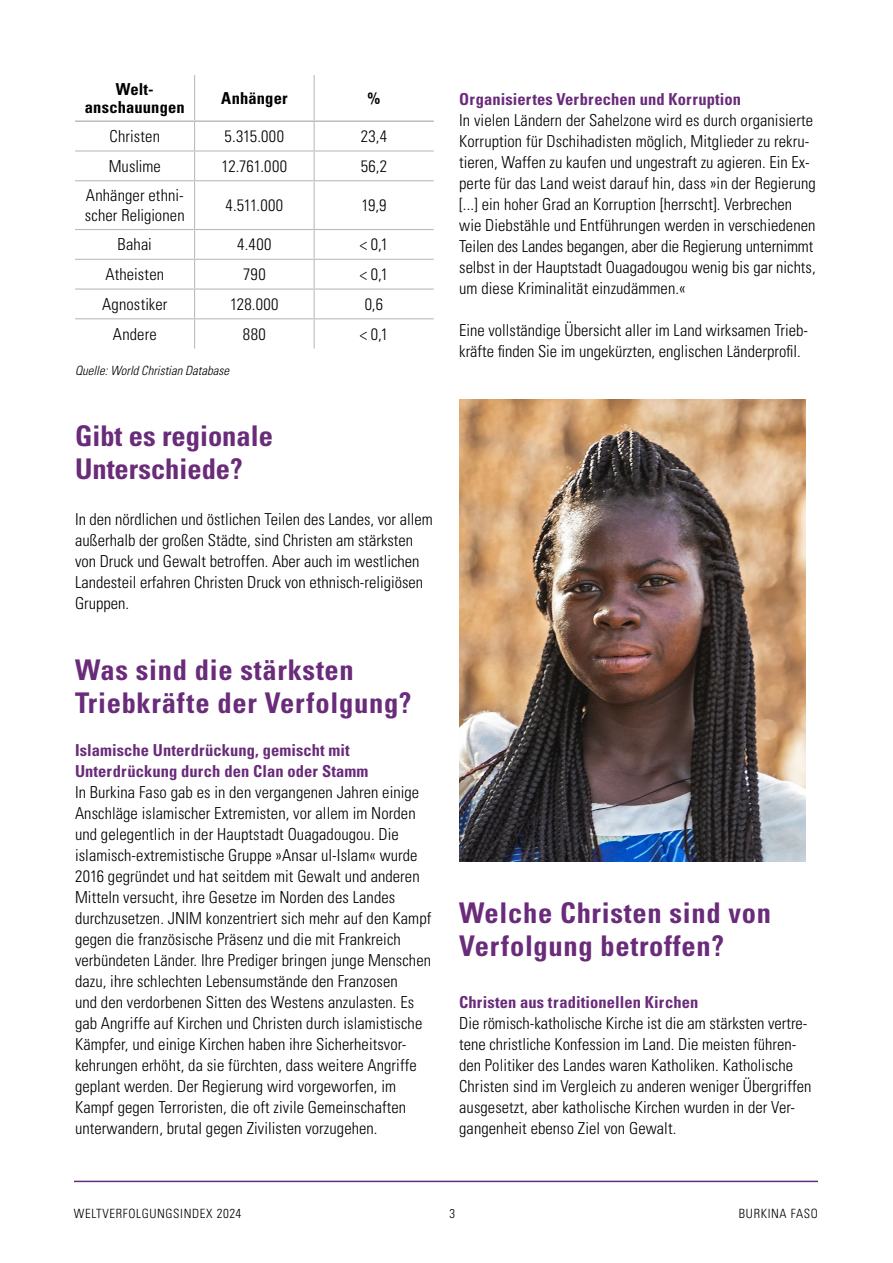
<style>
.page{position:relative;width:893px;height:1263px;background:#fff}
.page>*{position:absolute;margin:0;border:0;box-sizing:border-box;transform-origin:0 0}
.t1{font:700 condensed 28.5px/33px "Univers LT Std";letter-spacing:.025em;color:#692b7a}
.t2{font:700 condensed 28.5px/33px "Univers LT Std";color:#692b7a}
.t3{font:300 condensed 16.5px/21px "Univers LT Std";letter-spacing:.005em;color:#000}
.t4{font:700 condensed 16.5px/21px "Univers LT Std";letter-spacing:.005em;color:#692b7a}
.t5{font:700 condensed 16.5px/17.2px "Univers LT Std";letter-spacing:.01em;color:#000;text-align:center}
.t6{font:300 condensed 12.75px "Univers LT Std";letter-spacing:.05em;color:#000}
.t7{font:italic 300 condensed 12.75px "Univers LT Std";color:#000}
.s1{font-size:13.05px}
</style>
<div class="page">
<hr style="left:74px;top:1181px;width:744px;height:1px;background:#692b7a">
<hr style="left:194px;top:75px;width:1px;height:45px;background:#bcbcbc">
<hr style="left:314px;top:75px;width:1px;height:45px;background:#bcbcbc">
<hr style="left:75px;top:120px;width:120px;height:2px;background:#bcbcbc">
<hr style="left:195px;top:120px;width:119px;height:2px;background:#bcbcbc">
<hr style="left:314px;top:120px;width:120px;height:2px;background:#bcbcbc">
<hr style="left:75px;top:150px;width:120px;height:2px;background:#bcbcbc">
<hr style="left:195px;top:150px;width:119px;height:2px;background:#bcbcbc">
<svg style="left:194px;top:122px;width:1px;height:58px"></svg>
<hr style="left:314px;top:150px;width:120px;height:2px;background:#bcbcbc">
<svg style="left:314px;top:122px;width:1px;height:58px"></svg>
<hr style="left:75px;top:180px;width:120px;height:1px;background:#bcbcbc">
<hr style="left:195px;top:180px;width:119px;height:1px;background:#bcbcbc">
<hr style="left:194px;top:181px;width:1px;height:48px;background:#bcbcbc">
<hr style="left:314px;top:180px;width:120px;height:1px;background:#bcbcbc">
<hr style="left:314px;top:181px;width:1px;height:48px;background:#bcbcbc">
<hr style="left:75px;top:229px;width:120px;height:1px;background:#bcbcbc">
<hr style="left:195px;top:229px;width:119px;height:1px;background:#bcbcbc">
<hr style="left:75px;top:259px;width:120px;height:1px;background:#bcbcbc">
<hr style="left:195px;top:259px;width:119px;height:1px;background:#bcbcbc">
<hr style="left:314px;top:259px;width:120px;height:1px;background:#bcbcbc">
<hr style="left:75px;top:288px;width:120px;height:2px;background:#bcbcbc">
<hr style="left:195px;top:288px;width:119px;height:2px;background:#bcbcbc">
<svg style="left:194px;top:230px;width:1px;height:88px"></svg>
<hr style="left:314px;top:288px;width:120px;height:2px;background:#bcbcbc">
<hr style="left:75px;top:318px;width:120px;height:1px;background:#bcbcbc">
<hr style="left:195px;top:318px;width:119px;height:1px;background:#bcbcbc">
<hr style="left:194px;top:319px;width:1px;height:30px;background:#bcbcbc">
<hr style="left:314px;top:318px;width:120px;height:1px;background:#bcbcbc">
<hr style="left:314px;top:229px;width:120px;height:1px;background:#bcbcbc">
<svg style="left:314px;top:230px;width:1px;height:88px"></svg>
<hr style="left:314px;top:319px;width:1px;height:30px;background:#bcbcbc">
<img style="left:459px;top:399px;width:346px;height:462px">
<p class="t5" style="left:85px;top:81px;width:101px">Welt&shy;anschauungen</p>
<p class="t5" style="left:221px;top:90px;width:68px">Anhänger</p>
<p class="t5" style="left:368px;top:90px;width:14px">%</p>
<p class="t3" style="left:110px;top:126px;width:52px">Christen</p>
<p class="t3" style="left:225px;top:126px;width:61px">5.315.000</p>
<p class="t3" style="left:361px;top:126px;width:28px">23,4</p>
<p class="t3" style="left:109px;top:156px;width:54px">Muslime</p>
<p class="t3" style="left:222px;top:156px;width:67px">12.761.000</p>
<p class="t3" style="left:361px;top:156px;width:28px">56,2</p>
<p class="t3" style="left:85px;top:185px;width:101px;line-height:19.8px">Anhänger ethni&shy;scher Religionen</p>
<p class="t3" style="left:225px;top:195px;width:59px">4.511.000</p>
<p class="t3" style="left:361px;top:195px;width:27px">19,9</p>
<p class="t3" style="left:118px;top:234px;width:36px">Bahai</p>
<p class="t3" style="left:237px;top:234px;width:36px">4.400</p>
<p class="t3" style="left:360px;top:234px;width:30px">&lt; 0,1</p>
<p class="t3" style="left:105px;top:264px;width:60px">Atheisten</p>
<p class="t3" style="left:243px;top:264px;width:24px">790</p>
<p class="t3" style="left:360px;top:264px;width:30px">&lt; 0,1</p>
<p class="t3" style="left:102px;top:294px;width:67px">Agnostiker</p>
<p class="t3" style="left:230px;top:294px;width:50px">128.000</p>
<p class="t3" style="left:365px;top:294px;width:20px">0,6</p>
<p class="t3" style="left:113px;top:323px;width:46px">Andere</p>
<p class="t3" style="left:243px;top:323px;width:24px">880</p>
<p class="t3" style="left:360px;top:323px;width:30px">&lt; 0,1</p>
<p class="t7" style="left:75px;top:363px;width:156px">Quelle: World Christian Database</p>
<h1 class="t2" style="left:75px;top:420px;width:199px">Gibt es regionale<br>Unterschiede?</h1>
<p class="t3" style="left:75px;top:509px;width:359px">In den nördlichen und östlichen Teilen des Landes, vor allem außerhalb der großen Städte, sind Christen am stärksten von Druck und Gewalt betroffen. Aber auch im westlichen Landesteil erfahren Christen Druck von ethnisch-religiösen Gruppen.</p>
<h1 class="t1" style="left:75px;top:654px;width:338px">Was sind die stärksten<br>Triebkräfte der Verfolgung?</h1>
<p class="t4" style="left:75px;top:740px;width:295px">Islamische Unterdrückung, gemischt mit<br>Unterdrückung durch den Clan oder Stamm</p>
<p class="t3" style="left:75px;top:782px;width:358px">In Burkina Faso gab es in den vergangenen Jahren einige Anschläge islamischer Extremisten, vor allem im Norden und gelegentlich in der Hauptstadt Ouagadougou. Die islamisch-extremistische Gruppe »Ansar ul-Islam« wurde 2016 gegründet und hat seitdem mit Gewalt und anderen Mitteln versucht, ihre Gesetze im Norden des Landes durchzusetzen. JNIM konzentriert sich mehr auf den Kampf gegen die französische Präsenz und die mit Frankreich verbündeten Länder. Ihre Prediger bringen junge Menschen dazu, ihre schlechten Lebensumstände den Franzosen<br>und den verdorbenen Sitten des Westens anzulasten. Es gab Angriffe auf Kirchen und Christen durch islamistische Kämpfer, und einige Kirchen haben ihre Sicherheitsvor&shy;kehrungen erhöht, da sie fürchten, dass weitere Angriffe geplant werden. Der Regierung wird vorgeworfen, im Kampf gegen Terroristen, die oft zivile Gemeinschaften unterwandern, brutal gegen Zivilisten vorzugehen.</p>
<p class="t4" style="left:459px;top:89px;width:283px">Organisiertes Verbrechen und Korruption</p>
<p class="t3" style="left:459px;top:110px;width:358px">In vielen Ländern der Sahelzone wird es durch organisierte Korruption für Dschihadisten möglich, Mitglieder zu rekru&shy;tieren, Waffen zu kaufen und ungestraft zu agieren. Ein Ex&shy;perte für das Land weist darauf hin, dass »in der Regierung [...] ein hoher Grad an Korruption [herrscht]. Verbrechen wie Diebstähle und Entführungen werden in verschiedenen Teilen des Landes begangen, aber die Regierung unternimmt selbst in der Hauptstadt Ouagadougou wenig bis gar nichts, um diese Kriminalität einzudämmen.«</p>
<p class="t3" style="left:459px;top:320px;width:350px">Eine vollständige Übersicht aller im Land wirksamen Trieb&shy;kräfte finden Sie im ungekürzten, englischen Länderprofil.</p>
<h1 class="t1" style="left:459px;top:897px;width:313px">Welche Christen sind von<br>Verfolgung betroffen?</h1>
<p class="t4" style="left:459px;top:992px;width:241px">Christen aus traditionellen Kirchen</p>
<p class="t3" style="left:459px;top:1013px;width:354px">Die römisch-katholische Kirche ist die am stärksten vertre&shy;tene christliche Konfession im Land. Die meisten führen&shy;den Politiker des Landes waren Katholiken. Katholische Christen sind im Vergleich zu anderen weniger Übergriffen ausgesetzt, aber katholische Kirchen wurden in der Ver&shy;gangenheit ebenso Ziel von Gewalt.</p>
<p class="t6" style="left:74px;top:1206px;width:169px">WELTVERFOLGUNGSINDEX <span class="s1">2024</span></p>
<p class="t6" style="left:449px;top:1206px;width:7px">3</p>
<p class="t6" style="left:739px;top:1206px;width:81px">BURKINA FASO</p>
</div>
